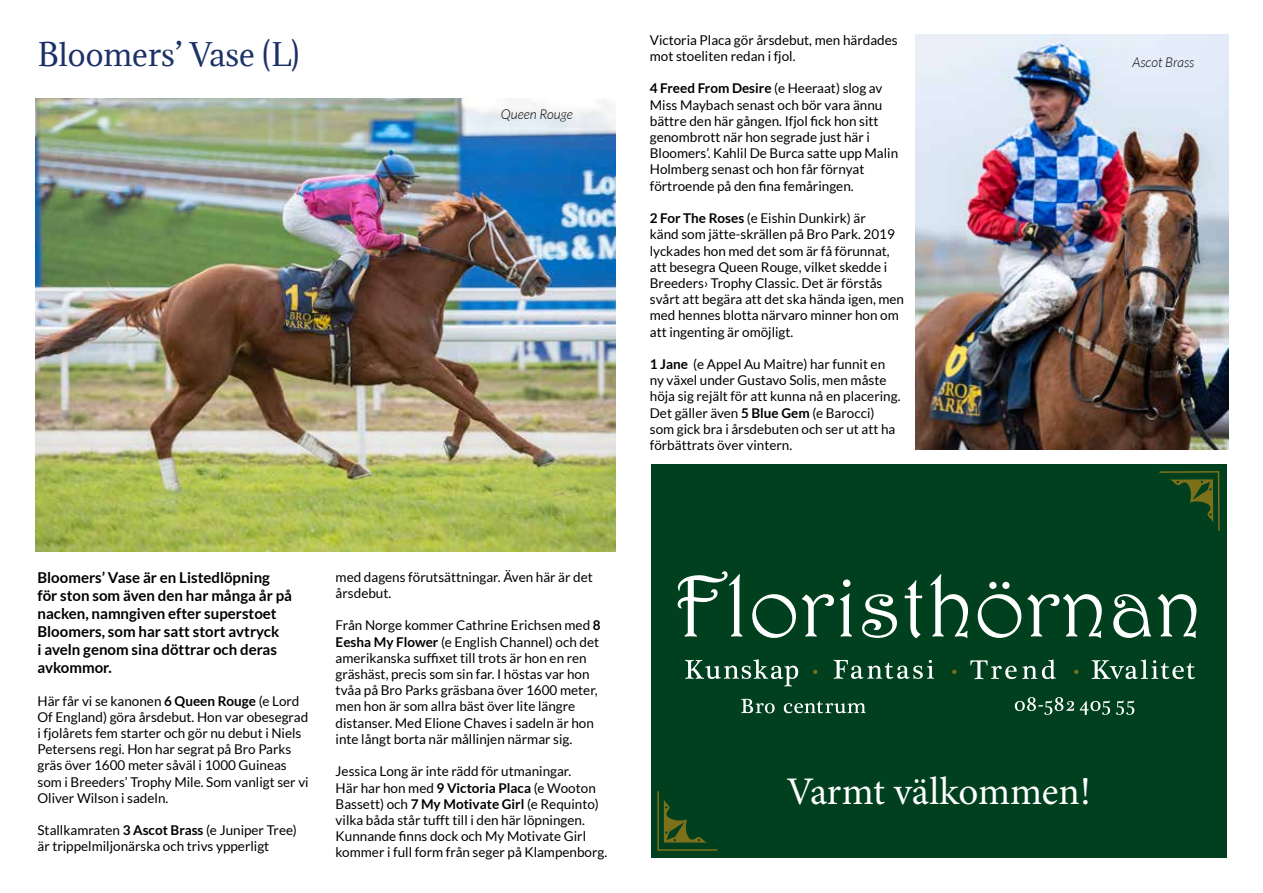
<style>
.page{position:relative;width:1263px;height:893px;background:#fff}
.page>*{position:absolute;margin:0;border:0;box-sizing:border-box;transform-origin:0 0}
.t1{font:87.9px "Harrington";color:#fff}
.t2{font:39.15px "Minion Pro";color:#fff}
.t3{font:30px "Adamina";color:#1b3167}
.t4{font:800 condensed 27.3px "Abadi";color:#7d701b}
.t5{font:700 15px/18px "Lato";color:#000}
.t6{font:13.5px/16.2px "Lato";color:#000}
.t7{font:italic 300 13.5px "Lato";color:#000}
.s1{font-weight:700}
</style>
<div class="page">
<img style="left:36px;top:98px;width:580px;height:454px">
<img style="left:915px;top:34px;width:313px;height:415px">
<div style="left:651px;top:464px;width:575px;height:394px;background:#00401e"></div>
<svg style="left:657px;top:791px;width:61px;height:60px"></svg>
<svg style="left:1159px;top:471px;width:61px;height:60px"></svg>
<svg style="left:685px;top:659px;width:113px;height:27px"></svg>
<svg style="left:833px;top:660px;width:101px;height:19px"></svg>
<svg style="left:970px;top:659px;width:86px;height:20px"></svg>
<svg style="left:1092px;top:660px;width:103px;height:19px"></svg>
<svg style="left:741px;top:699px;width:33px;height:14px"></svg>
<svg style="left:784px;top:701px;width:82px;height:12px"></svg>
<svg style="left:1015px;top:697px;width:59px;height:18px"></svg>
<svg style="left:1080px;top:700px;width:30px;height:15px"></svg>
<svg style="left:1116px;top:700px;width:18px;height:15px"></svg>
<h3 class="t3" style="left:38px;top:34px;width:263px">Bloomers’ Vase (L)</h3>
<p class="t7" style="left:501px;top:107px;width:73px">Queen Rouge</p>
<p class="t6" style="left:650px;top:32px;width:249px">Victoria Placa gör årsdebut, men härdades mot stoeliten redan i fjol.</p>
<p class="t6" style="left:650px;top:80px;width:250px"><span class="s1">4 Freed From Desire</span> (e Heeraat) slog av Miss Maybach senast och bör vara ännu bättre den här gången. Ifjol fick hon sitt genombrott när hon segrade just här i Bloomers’. Kahlil De Burca satte upp Malin Holmberg senast och hon får förnyat förtroende på den fina femåringen.</p>
<p class="t6" style="left:650px;top:210px;width:256px"><span class="s1">2 For The Roses</span> (e Eishin Dunkirk) är<br>känd som jätte-skrällen på Bro Park. 2019 lyckades hon med det som är få förunnat, att besegra Queen Rouge, vilket skedde i Breeders› Trophy Classic. Det är förstås svårt att begära att det ska hända igen, men med hennes blotta närvaro minner hon om att ingenting är omöjligt.</p>
<p class="t6" style="left:650px;top:356px;width:252px"><span class="s1">1 Jane</span> (e Appel Au Maitre) har funnit en ny växel under Gustavo Solis, men måste höja sig rejält för att kunna nå en placering.<br>Det gäller även <span class="s1">5 Blue Gem</span> (e Barocci) som gick bra i årsdebuten och ser ut att ha förbättrats över vintern.</p>
<p class="t7" style="left:1132px;top:55px;width:63px">Ascot Brass</p>
<p class="t5" style="left:37px;top:568px;width:256px">Bloomers’ Vase är en Listedlöpning för ston som även den har många år på nacken, namngiven efter superstoet<br>Bloomers, som har satt stort avtryck<br>i aveln genom sina döttrar och deras avkommor.</p>
<p class="t6" style="left:37px;top:692px;width:273px">Här får vi se kanonen <span class="s1">6 Queen Rouge</span> (e Lord Of England) göra årsdebut. Hon var obesegrad i fjolårets fem starter och gör nu debut i Niels Petersens regi. Hon har segrat på Bro Parks gräs över 1600 meter såväl i 1000 Guineas som i Breeders’ Trophy Mile. Som vanligt ser vi Oliver Wilson i sadeln.</p>
<p class="t6" style="left:37px;top:822px;width:261px">Stallkamraten <span class="s1">3 Ascot Brass</span> (e Juniper Tree) är trippelmiljonärska och trivs ypperligt</p>
<p class="t6" style="left:336px;top:569px;width:259px">med dagens förutsättningar. Även här är det årsdebut.</p>
<p class="t6" style="left:336px;top:617px;width:267px">Från Norge kommer Cathrine Erichsen med <span class="s1">8<br>Eesha My Flower</span> (e English Channel) och det amerikanska suffixet till trots är hon en ren gräshäst, precis som sin far. I höstas var hon tvåa på Bro Parks gräsbana över 1600 meter, men hon är som allra bäst över lite längre distanser. Med Elione Chaves i sadeln är hon inte långt borta när mållinjen närmar sig.</p>
<p class="t6" style="left:336px;top:763px;width:273px">Jessica Long är inte rädd för utmaningar.<br>Här har hon med <span class="s1">9 Victoria Placa</span> (e Wooton Bassett) och <span class="s1">7 My Motivate Girl</span> (e Requinto) vilka båda står tufft till i den här löpningen.<br>Kunnande finns dock och My Motivate Girl kommer i full form från seger på Klampenborg.</p>
<h1 class="t1" style="left:673px;top:553px;width:531px">Floristhörnan</h1>
<h3 class="t4" style="left:811px;top:649px;width:9px">.</h3>
<h3 class="t4" style="left:950px;top:649px;width:9px">.</h3>
<h3 class="t4" style="left:1072px;top:649px;width:9px">.</h3>
<h2 class="t2" style="left:786px;top:765px;width:306px">Varmt välkommen!</h2>
</div>
